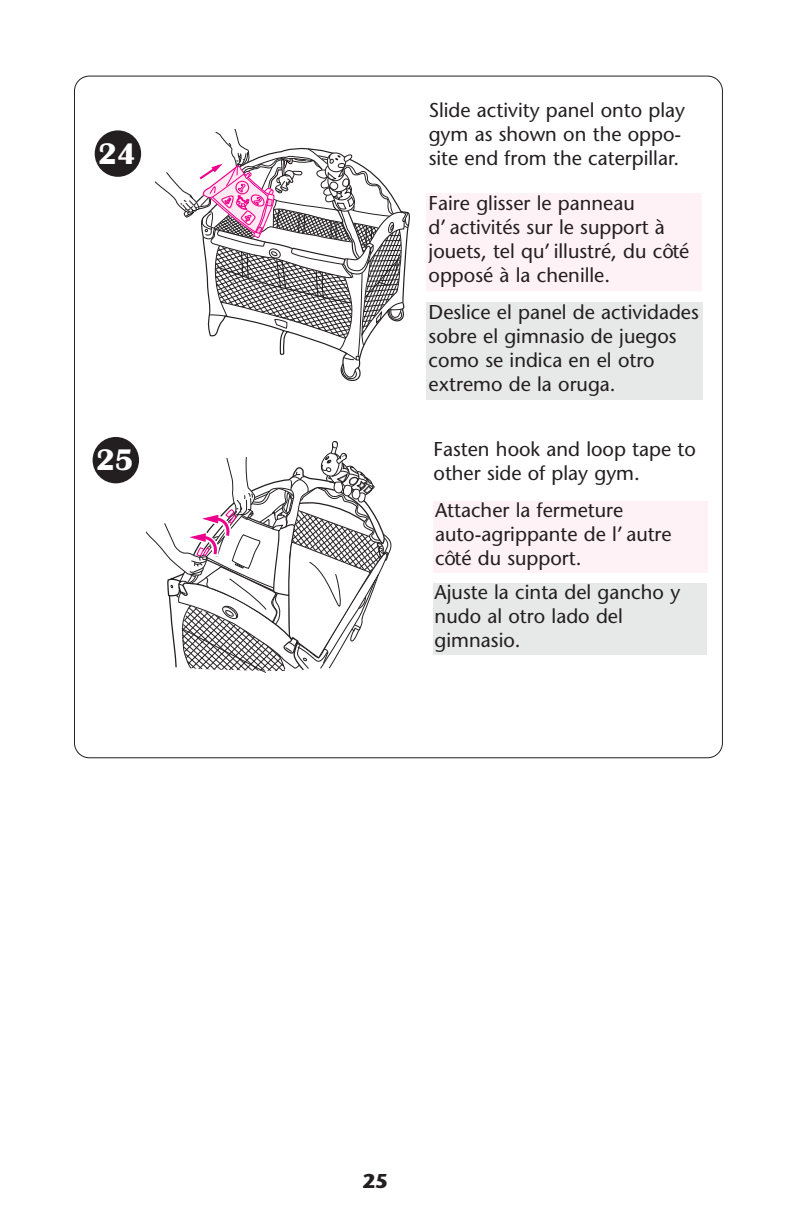
<style>
.page{position:relative;width:792px;height:1224px;background:#fff}
.page>*{position:absolute;margin:0;border:0;box-sizing:border-box;transform-origin:0 0}
.t1{font:700 30.8px "Britannic";color:#fff}
.t2{font:20px/24px "Stone Sans";color:#231f20}
.t3{font:700 20px "Stone Sans";color:#231f20}
</style>
<div class="page">
<svg style="left:155px;top:129px;width:254px;height:251px"></svg>
<div style="left:95px;top:130px;width:46px;height:47px;background:#231f20;border-radius:50%"></div>
<div style="left:93px;top:437px;width:46px;height:46px;background:#231f20;border-radius:50%"></div>
<svg style="left:146px;top:441px;width:245px;height:232px"></svg>
<div style="left:433px;top:583px;width:274px;height:72px;background:#e7e8e8"></div>
<div style="left:433px;top:501px;width:274px;height:72px;background:#fef2f7"></div>
<div style="left:427px;top:302px;width:276px;height:98px;background:#e7e8e8"></div>
<div style="left:427px;top:193px;width:275px;height:98px;background:#fef2f7"></div>
<h1 class="t1" style="left:98px;top:135px;width:39px">24</h1>
<h1 class="t1" style="left:96px;top:442px;width:39px">25</h1>
<p class="t2" style="left:429px;top:100px;width:258px">Slide activity panel onto play gym as shown on the oppo&shy;site end from the caterpillar.</p>
<p class="t2" style="left:429px;top:193px;width:262px">Faire glisser le panneau<br>d’ activités sur le support à jouets, tel qu’ illustré, du côté opposé à la chenille.</p>
<p class="t2" style="left:429px;top:302px;width:272px">Deslice el panel de actividades sobre el gimnasio de juegos como se indica en el otro extremo de la oruga.</p>
<p class="t2" style="left:434px;top:440px;width:264px">Fasten hook and loop tape to other side of play gym.</p>
<p class="t2" style="left:435px;top:500px;width:238px">Attacher la fermeture auto-agrippante de l’ autre côté du support.</p>
<p class="t2" style="left:435px;top:583px;width:247px">Ajuste la cinta del gancho y nudo al otro lado del gimnasio.</p>
<p class="t3" style="left:362px;top:1173px;width:27px">25</p>
</div>
